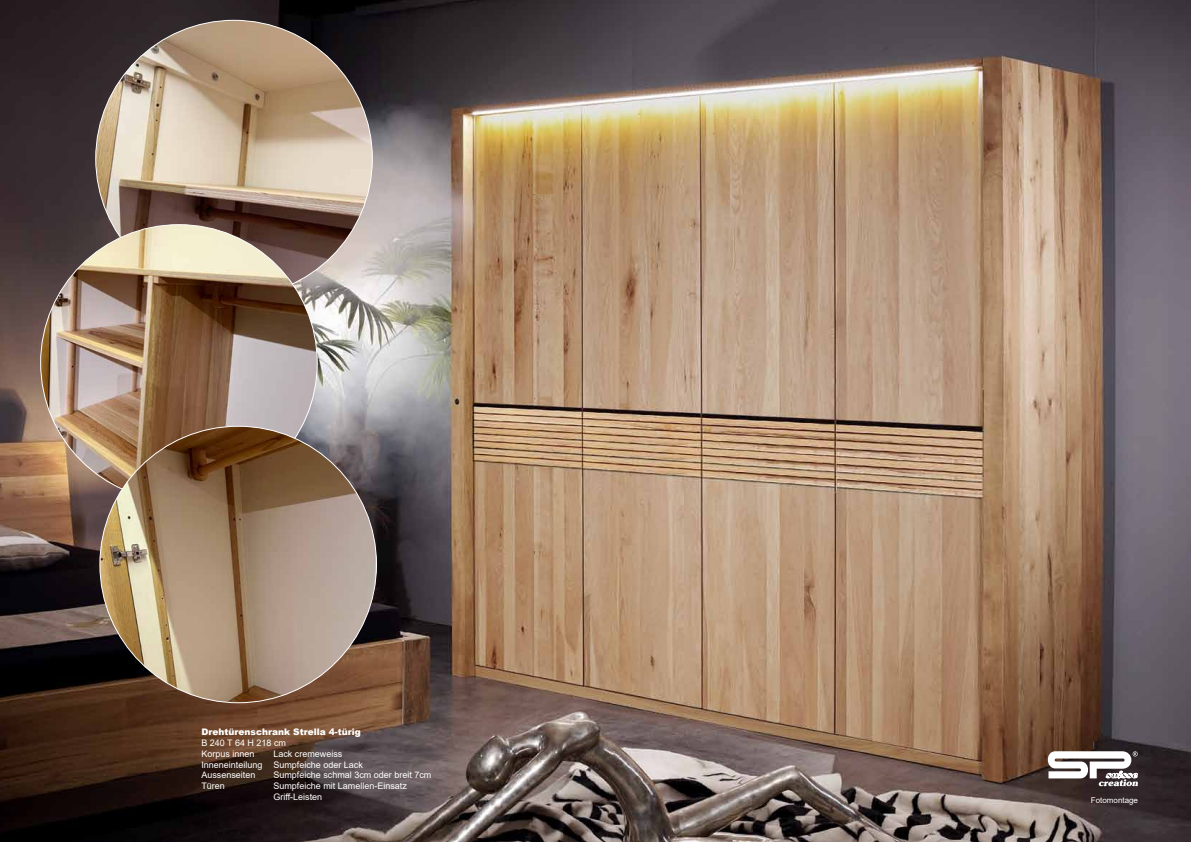
<style>
.page{position:relative;width:1191px;height:842px;background:#fff}
.page>*{position:absolute;margin:0;border:0;box-sizing:border-box;transform-origin:0 0}
.t1{font:9px/10.8px "Arial";color:#fff}
.t2{font:900 9px "Arial";color:#fff}
.t3{font:8px "Arial";color:#fff}
</style>
<div class="page">
<img style="left:0;top:0;width:1191px;height:842px">
<svg style="left:1047px;top:751px;width:91px;height:35px"></svg>
<img style="left:96px;top:20px;width:276px;height:272px">
<img style="left:41px;top:225px;width:276px;height:273px">
<img style="left:100px;top:426px;width:276px;height:277px;border-radius:138px">
<p class="t2" style="left:201px;top:725px;width:161px">Drehtürenschrank Strella 4-türig</p>
<p class="t1" style="left:201px;top:737px;width:86px">B 240 T 64 H 218 cm<br>Korpus innen</p>
<p class="t1" style="left:201px;top:748px;width:163px;text-indent:72px">Lack cremeweiss<br>Inneneinteilung Sumpfeiche oder Lack<br>Aussenseiten</p>
<p class="t1" style="left:273px;top:770px;width:160px">Sumpfeiche schmal 3cm oder breit 7cm</p>
<p class="t1" style="left:201px;top:780px;width:25px">Türen</p>
<p class="t1" style="left:273px;top:780px;width:135px">Sumpfeiche mit Lamellen-Einsatz<br>Griff-Leisten</p>
<p class="t3" style="left:1090px;top:795px;width:49px">Fotomontage</p>
</div>
